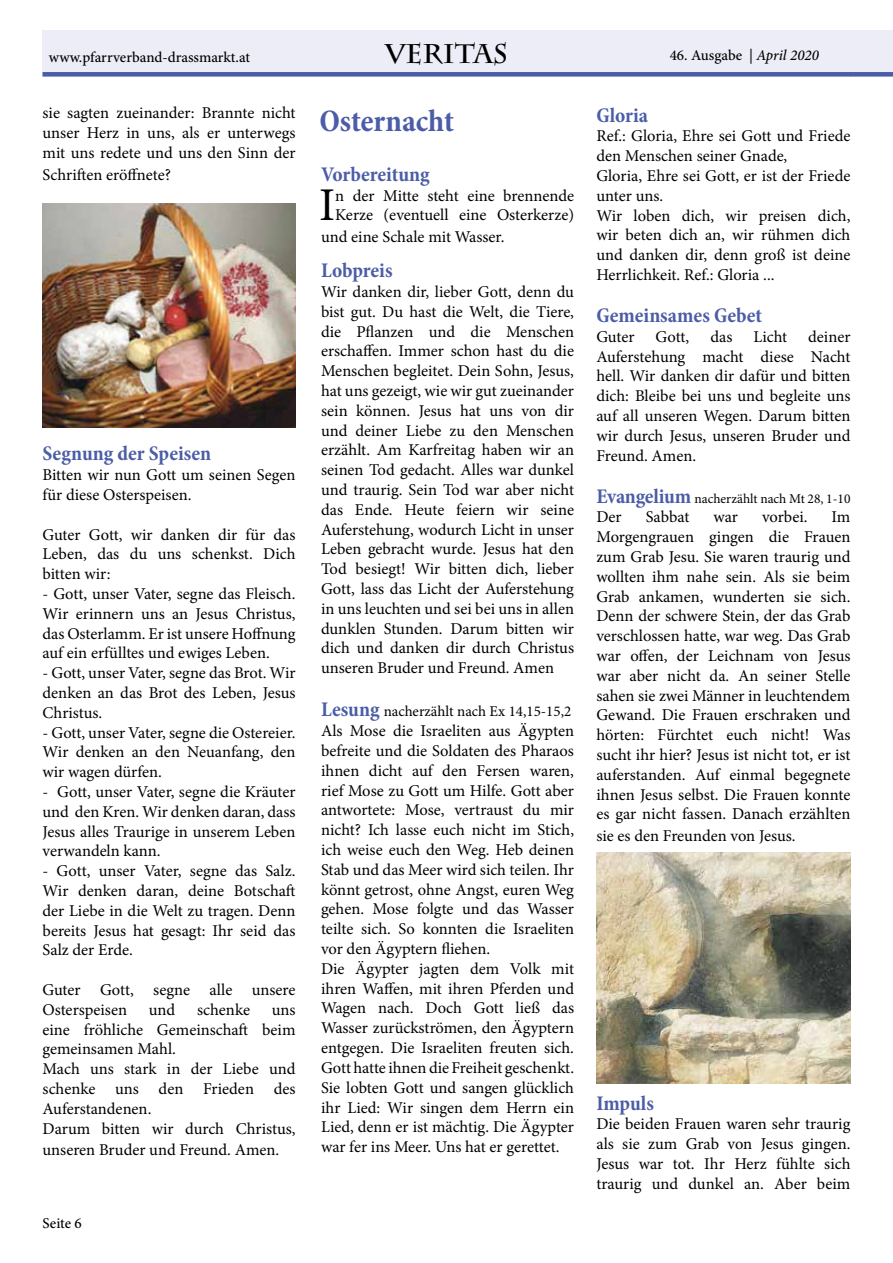
<style>
.page{position:relative;width:893px;height:1263px;background:#fff}
.page>*{position:absolute;margin:0;border:0;box-sizing:border-box;transform-origin:0 0}
.t1{font:46.95px "Minion Pro";color:#000}
.t2{font:700 condensed 31.5px "Minion Pro";letter-spacing:-.005em;color:#4b5da7}
.t3{font:700 27px "Charlemagne Std";color:#000}
.t4{font:700 condensed 21px "Minion Pro";color:#4b5da7}
.t5{font:16.5px/19.8px "Minion Pro";color:#000;text-align:justify}
.t6{font:500 15px "Minion Pro";color:#000}
.t7{font:15px "Minion Pro";color:#000}
.t8{font:13.5px "Minion Pro";color:#000}
.s1{font-style:italic}
.s2{font-weight:700;font-stretch:condensed;font-size:21px;color:#4b5da7}
</style>
<div class="page">
<div style="left:846px;top:30px;width:47px;height:47px;background:#ededf8"></div>
<div style="left:846px;top:72px;width:47px;height:5px;background:#4a5da8"></div>
<div style="left:43px;top:30px;width:807px;height:47px;background:#ededf8"></div>
<div style="left:43px;top:72px;width:807px;height:5px;background:#4a5da8"></div>
<img style="left:43px;top:204px;width:253px;height:223px">
<img style="left:597px;top:853px;width:253px;height:230px">
<p class="t6" style="left:49px;top:47px;width:203px">www.pfarrverband-drassmarkt.at</p>
<h3 class="t3" style="left:385px;top:38px;width:124px">VERITAS</h3>
<p class="t6" style="left:670px;top:46px;width:151px">46. Ausgabe | <span class="s1">April 2020</span></p>
<p class="t5" style="left:43px;top:103px;width:255px">sie sagten zueinander: Brannte nicht unser Herz in uns, als er unterwegs mit uns redete und uns den Sinn der</p>
<p class="t5" style="left:43px;top:164px;width:130px">Schriften eröffnete?</p>
<p class="t4" style="left:43px;top:439px;width:170px">Segnung der Speisen</p>
<p class="t5" style="left:43px;top:465px;width:254px">Bitten wir nun Gott um seinen Segen für diese Osterspeisen.</p>
<p class="t5" style="left:43px;top:524px;width:254px">Guter Gott, wir danken dir für das Leben, das du uns schenkst. Dich bitten wir:</p>
<p class="t5" style="left:43px;top:584px;width:255px">- Gott, unser Vater, segne das Fleisch.<br>Wir erinnern uns an Jesus Christus, das Osterlamm. Er ist unsere Hoffnung auf ein erfülltes und ewiges Leben.</p>
<p class="t5" style="left:43px;top:663px;width:255px">- Gott, unser Vater, segne das Brot. Wir denken an das Brot des Leben, Jesus Christus.</p>
<p class="t5" style="left:43px;top:722px;width:254px">- Gott, unser Vater, segne die Ostereier.<br>Wir denken an den Neuanfang, den wir wagen dürfen.</p>
<p class="t5" style="left:43px;top:782px;width:255px">- Gott, unser Vater, segne die Kräuter und den Kren. Wir denken daran, dass Jesus alles Traurige in unserem Leben verwandeln kann.</p>
<p class="t5" style="left:43px;top:861px;width:254px">- Gott, unser Vater, segne das Salz.<br>Wir denken daran, deine Botschaft der Liebe in die Welt zu tragen. Denn bereits Jesus hat gesagt: Ihr seid das Salz der Erde.</p>
<p class="t5" style="left:43px;top:980px;width:254px">Guter Gott, segne alle unsere<br>Osterspeisen</p>
<p class="t5" style="left:149px;top:1000px;width:28px">und</p>
<p class="t5" style="left:197px;top:1000px;width:54px">schenke</p>
<p class="t5" style="left:43px;top:1000px;width:255px;text-align:left;text-indent:229px">uns eine fröhliche Gemeinschaft beim gemeinsamen Mahl.<br>Mach uns stark in der Liebe und schenke uns den Frieden des<br>Auferstandenen.<br>Darum bitten wir durch Christus,</p>
<p class="t5" style="left:43px;top:1140px;width:238px">unseren Bruder und Freund. Amen.</p>
<p class="t6" style="left:43px;top:1213px;width:41px">Seite 6</p>
<h2 class="t2" style="left:319px;top:99px;width:136px">Osternacht</h2>
<p class="t4" style="left:321px;top:160px;width:110px">Vorbereitung</p>
<h1 class="t1" style="left:319px;top:174px;width:18px">I</h1>
<p class="t5" style="left:335px;top:186px;width:240px">n der Mitte steht eine brennende<br>Kerze (eventuell eine Osterkerze)</p>
<p class="t5" style="left:321px;top:227px;width:185px">und eine Schale mit Wasser.</p>
<p class="t4" style="left:321px;top:256px;width:73px">Lobpreis</p>
<p class="t5" style="left:321px;top:282px;width:255px">Wir danken dir, lieber Gott, denn du bist gut. Du hast die Welt, die Tiere, die Pflanzen und die Menschen erschaffen. Immer schon hast du die Menschen begleitet. Dein Sohn, Jesus, hat uns gezeigt, wie wir gut zueinander sein können. Jesus hat uns von dir und deiner Liebe zu den Menschen erzählt. Am Karfreitag haben wir an seinen Tod gedacht. Alles war dunkel und traurig. Sein Tod war aber nicht das Ende. Heute feiern wir seine Auferstehung, wodurch Licht in unser Leben gebracht wurde. Jesus hat den Tod besiegt! Wir bitten dich, lieber Gott, lass das Licht der Auferstehung in uns leuchten und sei bei uns in allen dunklen Stunden. Darum bitten wir dich und danken dir durch Christus unseren Bruder und Freund. Amen</p>
<p class="t7" style="left:321px;top:702px;width:252px"><span class="s2">Lesung</span> nacherzählt nach Ex 14,15-15,2</p>
<p class="t5" style="left:321px;top:721px;width:255px;text-align:left">Als Mose die Israeliten aus Ägypten befreite und die Soldaten des Pharaos ihnen dicht auf den Fersen waren, rief Mose zu Gott um Hilfe. Gott aber antwortete: Mose, vertraust du mir nicht? Ich lasse euch nicht im Stich, ich weise euch den Weg. Heb deinen Stab und das Meer wird sich teilen. Ihr könnt getrost, ohne Angst, euren Weg gehen. Mose folgte und das Wasser teilte sich. So konnten die Israeliten vor den Ägyptern fliehen.<br>Die Ägypter jagten dem Volk mit ihren Waffen, mit ihren Pferden und Wagen nach. Doch Gott ließ das Wasser zurückströmen, den Ägyptern entgegen. Die Israeliten freuten sich.<br>Gott hatte ihnen die Freiheit geschenkt.<br>Sie lobten Gott und sangen glücklich ihr Lied: Wir singen dem Herrn ein Lied, denn er ist mächtig. Die Ägypter war fer ins Meer. Uns hat er gerettet.</p>
<p class="t4" style="left:596px;top:100px;width:53px">Gloria</p>
<p class="t5" style="left:596px;top:126px;width:256px;text-align:left">Ref.: Gloria, Ehre sei Gott und Friede den Menschen seiner Gnade,<br>Gloria, Ehre sei Gott, er ist der Friede unter uns.<br>Wir loben dich, wir preisen dich, wir beten dich an, wir rühmen dich und danken dir, denn groß ist deine<br>Herrlichkeit. Ref.: Gloria ...</p>
<p class="t4" style="left:596px;top:301px;width:167px">Gemeinsames Gebet</p>
<p class="t5" style="left:596px;top:327px;width:40px">Guter</p>
<p class="t5" style="left:656px;top:327px;width:35px">Gott,</p>
<p class="t5" style="left:710px;top:327px;width:24px">das</p>
<p class="t5" style="left:753px;top:327px;width:35px">Licht</p>
<p class="t5" style="left:596px;top:327px;width:256px;text-indent:212px">deiner Auferstehung macht diese Nacht hell. Wir danken dir dafür und bitten dich: Bleibe bei uns und begleite uns auf all unseren Wegen. Darum bitten wir durch Jesus, unseren Bruder und Freund. Amen.</p>
<p class="t8" style="left:596px;top:489px;width:256px"><span class="s2">Evangelium</span> nacherzählt nach Mt 28, 1-10</p>
<p class="t5" style="left:596px;top:507px;width:27px">Der</p>
<p class="t5" style="left:646px;top:507px;width:45px">Sabbat</p>
<p class="t5" style="left:713px;top:507px;width:26px">war</p>
<p class="t5" style="left:762px;top:507px;width:47px">vorbei.</p>
<p class="t5" style="left:596px;top:507px;width:256px;text-indent:235px">Im Morgengrauen gingen die Frauen zum Grab Jesu. Sie waren traurig und wollten ihm nahe sein. Als sie beim Grab ankamen, wunderten sie sich.<br>Denn der schwere Stein, der das Grab verschlossen hatte, war weg. Das Grab war offen, der Leichnam von Jesus war aber nicht da. An seiner Stelle sahen sie zwei Männer in leuchtendem Gewand. Die Frauen erschraken und hörten: Fürchtet euch nicht! Was sucht ihr hier? Jesus ist nicht tot, er ist auferstanden. Auf einmal begegnete ihnen Jesus selbst. Die Frauen konnte es gar nicht fassen. Danach erzählten</p>
<p class="t5" style="left:596px;top:826px;width:201px">sie es den Freunden von Jesus.</p>
<p class="t4" style="left:596px;top:1088px;width:59px">Impuls</p>
<p class="t5" style="left:596px;top:1114px;width:256px">Die beiden Frauen waren sehr traurig als sie zum Grab von Jesus gingen.<br>Jesus war tot. Ihr Herz fühlte sich traurig und dunkel an. Aber beim</p>
</div>
